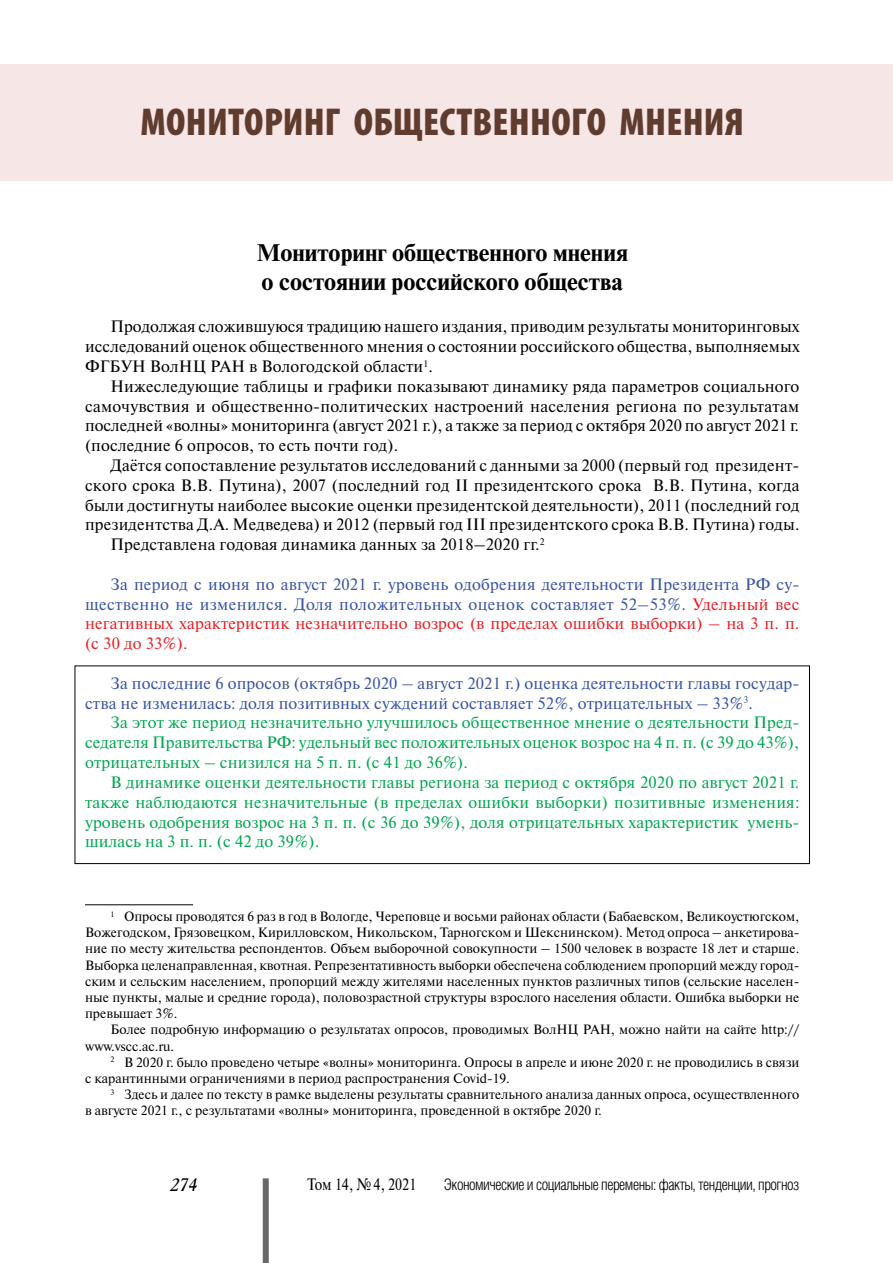
<style>
.page{position:relative;width:893px;height:1263px;background:#fff}
.page>*{position:absolute;margin:0;border:0;box-sizing:border-box;transform-origin:0 0}
.t1{font:900 condensed 39px "Myriad Pro";letter-spacing:.005em;color:#603c2f}
.t2{font:700 24px/28.8px "Newton C";color:#000}
.t3{font:italic 18px "Academy";color:#000}
.t4{font:16.5px/19.8px "Newton C";letter-spacing:.01em;color:#000;text-align:justify}
.t5{font:16.5px/19.8px "Newton C";letter-spacing:.01em;color:#00a651;text-align:justify}
.t6{font:16.5px/19.8px "Newton C";letter-spacing:.01em;color:#3953a4}
.t7{font:16.5px "Newton C";letter-spacing:.01em;color:#000;scale:.85 1}
.t8{font:300 15.75px "Helios Cond";letter-spacing:-.03em;color:#000}
.t9{font:13.5px/16.2px "Newton C";color:#000}
.s1{color:#ed1d24}
</style>
<div class="page">
<div style="left:0;top:65px;width:893px;height:116px;background:#f7e6e6"></div>
<hr style="left:85px;top:904px;width:108px;height:1px;background:#000">
<div style="left:75px;top:665px;width:735px;height:199px;border:1px solid #000"></div>
<div style="left:263px;top:1178px;width:6px;height:85px;background:#666"></div>
<h1 class="t1" style="left:140px;top:97px;width:605px">МОНИТОРИНГ ОБЩЕСТВЕННОГО МНЕНИЯ</h1>
<h2 class="t2" style="left:256px;top:239px;width:373px">Мониторинг общественного мнения о состоянии российского общества</h2>
<p class="t4" style="left:85px;top:317px;width:716px;text-indent:26px">Продолжая сложившуюся традицию нашего издания, приводим результаты мониторинговых исследований оценок общественного мнения о состоянии российского общества, выполняемых ФГБУН ВолНЦ РАН в Вологодской области<sup>1</sup>.</p>
<p class="t4" style="left:85px;top:376px;width:716px;text-indent:26px">Нижеследующие таблицы и графики показывают динамику ряда параметров социального самочувствия и общественно-политических настроений населения региона по результатам последней «волны» мониторинга (август 2021 г.), а также за период с октября 2020 по август 2021 г. (последние 6 опросов, то есть почти год).</p>
<p class="t4" style="left:111px;top:456px;width:690px">Даётся сопоставление результатов исследований с данными за 2000 (первый год президент-</p>
<p class="t4" style="left:85px;top:475px;width:716px">ского срока В.В. Путина), 2007 (последний год II президентского срока В.В. Путина, когда</p>
<p class="t4" style="left:85px;top:495px;width:716px">были достигнуты наиболее высокие оценки президентской деятельности), 2011 (последний год</p>
<p class="t4" style="left:85px;top:515px;width:716px">президентства Д.А. Медведева) и 2012 (первый год III президентского срока В.В. Путина) годы.</p>
<p class="t4" style="left:111px;top:535px;width:435px">Представлена годовая динамика данных за 2018–2020 гг.<sup>2</sup></p>
<p class="t6" style="left:85px;top:574px;width:716px;text-indent:26px">За период с июня по август 2021 г. уровень одобрения деятельности Президента РФ су&shy;щественно не изменился. Доля положительных оценок составляет 52–53%. <span class="s1">Удельный вес негативных характеристик незначительно возрос (в пределах ошибки выборки) – на 3 п. п. (с 30 до 33%).</span></p>
<p class="t6" style="left:85px;top:673px;width:716px;text-indent:26px">За последние 6 опросов (октябрь 2020 – август 2021 г.) оценка деятельности главы государ&shy;ства не изменилась: доля позитивных суждений составляет 52%, отрицательных – 33%<sup>3</sup>.</p>
<p class="t5" style="left:85px;top:713px;width:716px;text-indent:26px">За этот же период незначительно улучшилось общественное мнение о деятельности Пред&shy;седателя Правительства РФ: удельный вес положительных оценок возрос на 4 п. п. (с 39 до 43%), отрицательных – снизился на 5 п. п. (с 41 до 36%).</p>
<p class="t5" style="left:85px;top:772px;width:716px;text-indent:26px">В динамике оценки деятельности главы региона за период с октября 2020 по август 2021 г. также наблюдаются незначительные (в пределах ошибки выборки) позитивные изменения: уровень одобрения возрос на 3 п. п. (с 36 до 39%), доля отрицательных характеристик умень&shy;шилась на 3 п. п. (с 42 до 39%).</p>
<p class="t9" style="left:85px;top:908px;width:716px;text-align:justify;text-indent:26px"><sup>1</sup> Опросы проводятся 6 раз в год в Вологде, Череповце и восьми районах области (Бабаевском, Великоустюгском, Вожегодском, Грязовецком, Кирилловском, Никольском, Тарногском и Шекснинском). Метод опроса – анкетирова&shy;ние по месту жительства респондентов. Объем выборочной совокупности – 1500 человек в возрасте 18 лет и старше.<br>Выборка целенаправленная, квотная. Репрезентативность выборки обеспечена соблюдением пропорций между город&shy;ским и сельским населением, пропорций между жителями населенных пунктов различных типов (сельские населен&shy;ные пункты, малые и средние города), половозрастной структуры взрослого населения области. Ошибка выборки не превышает 3%.</p>
<p class="t9" style="left:85px;top:1022px;width:716px;text-indent:26px">Более подробную информацию о результатах опросов, проводимых ВолНЦ РАН, можно найти на сайте http:// www.vscc.ac.ru.</p>
<p class="t9" style="left:85px;top:1054px;width:716px;text-indent:26px"><sup>2</sup> В 2020 г. было проведено четыре «волны» мониторинга. Опросы в апреле и июне 2020 г. не проводились в связи с карантинными ограничениями в период распространения Covid-19.</p>
<p class="t9" style="left:85px;top:1086px;width:716px;text-indent:26px"><sup>3</sup> Здесь и далее по тексту в рамке выделены результаты сравнительного анализа данных опроса, осуществленного в августе 2021 г., с результатами «волны» мониторинга, проведенной в октябре 2020 г.</p>
<h3 class="t3" style="left:170px;top:1174px;width:29px">274</h3>
<p class="t7" style="left:307px;top:1175px;width:130px">Том 14, №4, 2021</p>
<p class="t8" style="left:444px;top:1176px;width:357px">Экономические и социальные перемены: факты, тенденции, прогноз</p>
</div>
